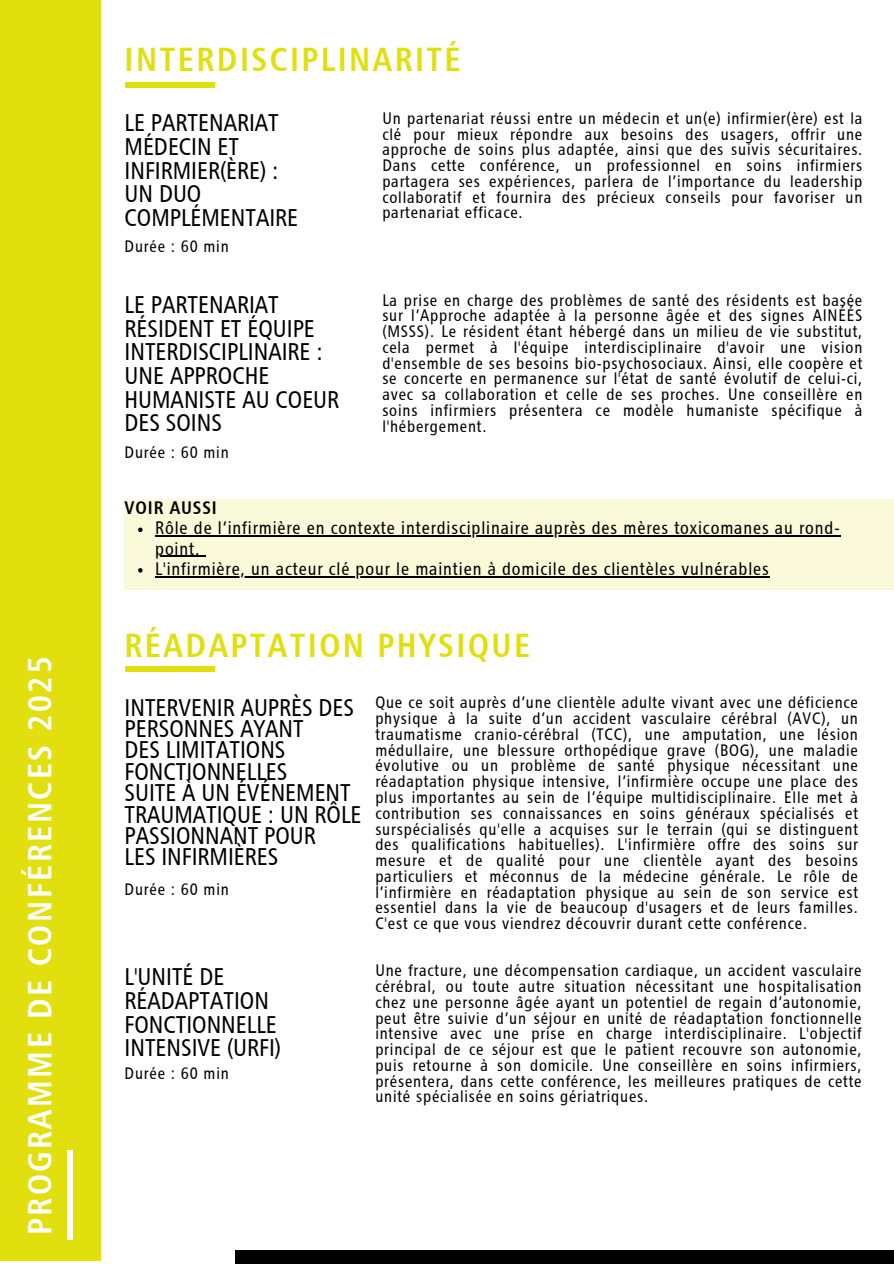
<style>
.page{position:relative;width:894px;height:1264px;background:#fff}
.page>*{position:absolute;margin:0;border:0;box-sizing:border-box;transform-origin:0 0}
.t1{font:33.15px "Chaloult Cond Demi Gras Normal";letter-spacing:.075em;color:#fff}
.t2{font:33.15px "Chaloult Cond Demi Gras Normal";letter-spacing:.075em;color:#e1df0e}
.t3{font:33px "Chaloult Cond Demi Gras Normal";letter-spacing:.075em;color:#e1df0e}
.t4{font:24px/23.7px "Chaloult Cond Normal";color:#000}
.t5{font:18px/20.2px "Chaloult Cond Normal";letter-spacing:.05em;color:#000}
.t6{font:18px "Chaloult Cond Demi Gras Normal";letter-spacing:.05em;color:#000}
.t7{font:16.5px/15.8px "Chaloult Cond Normal";letter-spacing:.05em;color:#000;text-align:justify}
</style>
<div class="page">
<div style="left:0;top:0;width:101px;height:1261px;background:#e1df0e"></div>
<div style="left:67px;top:1149px;width:5px;height:90px;background:#fff"></div>
<div style="left:124px;top:499px;width:769px;height:91px;background:#faf9d9"></div>
<svg style="left:138px;top:527px;width:4px;height:5px"></svg>
<hr style="left:155px;top:535px;width:685px;height:1px;background:#000">
<hr style="left:155px;top:555px;width:45px;height:2px;background:#000">
<svg style="left:200px;top:555px;width:6px;height:2px"></svg>
<svg style="left:138px;top:568px;width:4px;height:4px"></svg>
<hr style="left:155px;top:576px;width:614px;height:1px;background:#000">
<div style="left:124px;top:82px;width:90px;height:5px;background:#e1df0e"></div>
<div style="left:235px;top:1250px;width:658px;height:13px;background:#000"></div>
<div style="left:124px;top:666px;width:90px;height:6px;background:#e1df0e"></div>
<h1 class="t1" style="left:26px;top:1234px;width:580px;rotate:-90deg">PROGRAMME DE CONFÉRENCES 2025</h1>
<p class="t3" style="left:124px;top:45px;width:338px">INTERDISCIPLINARITÉ</p>
<p class="t4" style="left:124px;top:113px;width:175px">LE PARTENARIAT<br>MÉDECIN ET<br>INFIRMIER(ÈRE) :<br>UN DUO<br>COMPLÉMENTAIRE</p>
<p class="t7" style="left:124px;top:239px;width:106px">Durée : 60 min</p>
<p class="t4" style="left:124px;top:295px;width:216px">LE PARTENARIAT<br>RÉSIDENT ET ÉQUIPE<br>INTERDISCIPLINAIRE :<br>UNE APPROCHE<br>HUMANISTE AU COEUR<br>DES SOINS</p>
<p class="t7" style="left:124px;top:445px;width:106px">Durée : 60 min</p>
<h2 class="t7" style="left:382px;top:112px;width:481px">Un partenariat réussi entre un médecin et un(e) infirmier(ère) est la clé pour mieux répondre aux besoins des usagers, offrir une approche de soins plus adaptée, ainsi que des suivis sécuritaires.<br>Dans cette conférence, un professionnel en soins infirmiers partagera ses expériences, parlera de l’importance du leadership collaboratif et fournira des précieux conseils pour favoriser un partenariat efficace.</h2>
<p class="t7" style="left:382px;top:293px;width:481px">La prise en charge des problèmes de santé des résidents est basée sur l’Approche adaptée à la personne âgée et des signes AINÉÉS (MSSS). Le résident étant hébergé dans un milieu de vie substitut, cela permet à l'équipe interdisciplinaire d'avoir une vision d'ensemble de ses besoins bio-psychosociaux. Ainsi, elle coopère et se concerte en permanence sur l'état de santé évolutif de celui-ci, avec sa collaboration et celle de ses proches. Une conseillère en soins infirmiers présentera ce modèle humaniste spécifique à l'hébergement.</p>
<h1 class="t6" style="left:124px;top:500px;width:94px">VOIR AUSSI</h1>
<h2 class="t5" style="left:155px;top:519px;width:685px">Rôle de l’infirmière en contexte interdisciplinaire auprès des mères toxicomanes au rond-</h2>
<p class="t5" style="left:155px;top:539px;width:615px">point.<br>L'infirmière, un acteur clé pour le maintien à domicile des clientèles vulnérables</p>
<h1 class="t2" style="left:124px;top:631px;width:407px">RÉADAPTATION PHYSIQUE</h1>
<h2 class="t4" style="left:124px;top:698px;width:238px;line-height:21.3px">INTERVENIR AUPRÈS DES<br>PERSONNES AYANT<br>DES LIMITATIONS<br>FONCTIONNELLES<br>SUITE À UN ÉVÉNEMENT<br>TRAUMATIQUE : UN RÔLE<br>PASSIONNANT POUR<br>LES INFIRMIÈRES</h2>
<p class="t7" style="left:375px;top:696px;width:484px">Que ce soit auprès d’une clientèle adulte vivant avec une déficience physique à la suite d’un accident vasculaire cérébral (AVC), un traumatisme cranio-cérébral (TCC), une amputation, une lésion médullaire, une blessure orthopédique grave (BOG), une maladie évolutive ou un problème de santé physique nécessitant une réadaptation physique intensive, l’infirmière occupe une place des plus importantes au sein de l’équipe multidisciplinaire. Elle met à contribution ses connaissances en soins généraux spécialisés et surspécialisés qu'elle a acquises sur le terrain (qui se distinguent des qualifications habituelles). L'infirmière offre des soins sur mesure et de qualité pour une clientèle ayant des besoins particuliers et méconnus de la médecine générale. Le rôle de l’infirmière en réadaptation physique au sein de son service est essentiel dans la vie de beaucoup d'usagers et de leurs familles.<br>C'est ce que vous viendrez découvrir durant cette conférence.</p>
<p class="t7" style="left:124px;top:882px;width:106px">Durée : 60 min</p>
<p class="t4" style="left:124px;top:967px;width:158px">L'UNITÉ DE<br>RÉADAPTATION<br>FONCTIONNELLE<br>INTENSIVE (URFI)</p>
<p class="t7" style="left:124px;top:1067px;width:106px">Durée : 60 min</p>
<h2 class="t7" style="left:375px;top:963px;width:487px">Une fracture, une décompensation cardiaque, un accident vasculaire cérébral, ou toute autre situation nécessitant une hospitalisation chez une personne âgée ayant un potentiel de regain d’autonomie, peut être suivie d’un séjour en unité de réadaptation fonctionnelle intensive avec une prise en charge interdisciplinaire. L'objectif principal de ce séjour est que le patient recouvre son autonomie, puis retourne à son domicile. Une conseillère en soins infirmiers, présentera, dans cette conférence, les meilleures pratiques de cette unité spécialisée en soins gériatriques.</h2>
</div>
